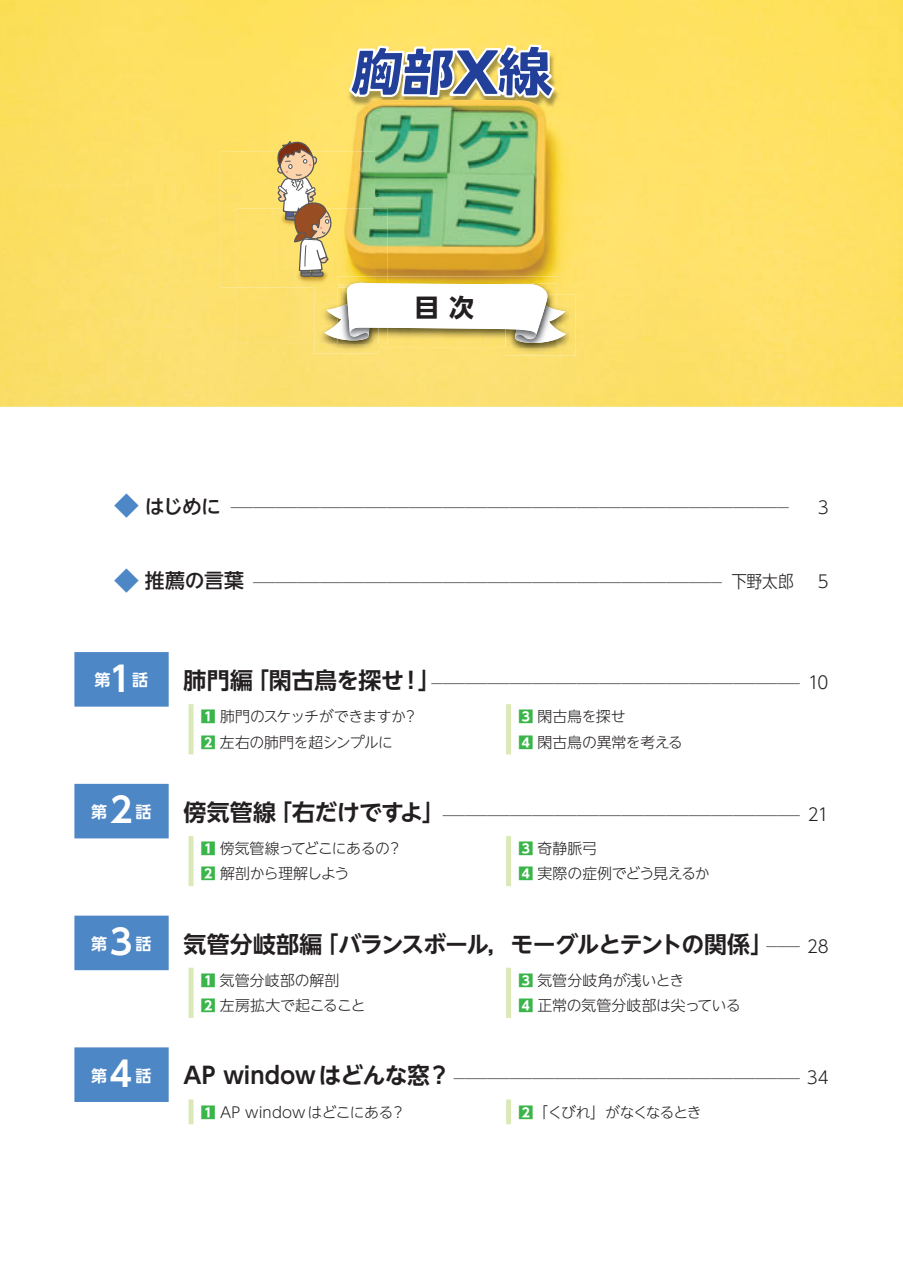
<style>
.page{position:relative;width:903px;height:1275px;background:#fff}
.page>*{position:absolute;margin:0;border:0;box-sizing:border-box;transform-origin:0 0}
.t1{font:700 24.85px "UD Shin Go NT Pr 6";color:#231f20}
.t2{font:700 22.93px "UD Shin Go NT Pr 6 De";letter-spacing:-.05em;color:#231f20}
.t3{font:300 17.32px "UD Shin Go C Oniz Pr 6";color:#231f20}
.t4{font:700 16.1px "UD Shin Go NT Pr 6 De";color:#fff}
.t5{font:300 14.88px/25.4px "UD Shin Go NT Pr 6";letter-spacing:-.02em;color:#231f20}
.t6{font:300 14.88px/25.4px "UD Shin Go NT Pr 6";color:#231f20}
.t7{font:300 14.88px/25.4px "UD Shin Go NT Pr 6";letter-spacing:-.045em;color:#231f20}
.t8{font:300 14.88px "UD Shin Go NT Pr 6";letter-spacing:-.09em;color:#231f20}
.t9{font:500 11.2px "Gothic BBB Pr 6";color:#231f20}
.s1{font-family:"UD Shin Go NT Pr 6";font-size:24.85px;color:#4d87c6}
.s2{font-family:"UD Shin Go NT Pr 6";font-size:19.78px}
.s3{font-family:"UD Shin Go C Oniz Pr 6";font-weight:300;font-size:17.32px}
.s4{font-size:34.48px}
.s5{font-family:"UD Shin Go NT Pr 6 De";font-weight:700;font-size:22.93px}
.s6{font-weight:700;color:#3ab54a}
.s7{font-family:"Gothic BBB Pr 6";font-weight:500;font-size:11.2px}
</style>
<div class="page">
<div style="left:74px;top:652px;width:95px;height:55px;background:#4d87c6"></div>
<div style="left:74px;top:784px;width:95px;height:54px;background:#4d87c6"></div>
<div style="left:74px;top:916px;width:95px;height:54px;background:#4d87c6"></div>
<div style="left:74px;top:1047px;width:95px;height:55px;background:#4d87c6"></div>
<div style="left:506px;top:704px;width:5px;height:50px;background:#dbe9b8"></div>
<hr style="left:189px;top:704px;width:4px;height:50px;background:#dbe9b8">
<div style="left:506px;top:836px;width:5px;height:50px;background:#dbe9b8"></div>
<hr style="left:189px;top:836px;width:4px;height:50px;background:#dbe9b8">
<div style="left:506px;top:968px;width:5px;height:50px;background:#dbe9b8"></div>
<hr style="left:189px;top:968px;width:4px;height:50px;background:#dbe9b8">
<div style="left:506px;top:1099px;width:5px;height:25px;background:#dbe9b8"></div>
<hr style="left:189px;top:1099px;width:4px;height:25px;background:#dbe9b8">
<img style="left:0;top:0;width:903px;height:407px">
<img style="left:346px;top:46px;width:215px;height:64px">
<svg style="left:346px;top:20px;width:211px;height:82px;background:#b1ad8e"></svg>
<img style="left:315px;top:350px;width:64px;height:3px">
<img style="left:505px;top:295px;width:71px;height:61px">
<img style="left:505px;top:350px;width:52px;height:2px">
<div style="left:221px;top:151px;width:55px;height:136px;background:#fde168"></div>
<div style="left:237px;top:287px;width:39px;height:57px;background:#fce06b"></div>
<div style="left:237px;top:209px;width:39px;height:78px;background:#fde16b"></div>
<img style="left:276px;top:138px;width:290px;height:212px">
<img style="left:357px;top:100px;width:189px;height:23px">
<h1 class="t1" style="left:414px;top:287px;width:61px">目次</h1>
<p class="t9" style="left:114px;top:499px;width:676px"><span class="s1">◆</span> <span class="s2">はじめに</span> ――――――――――――――――――――――――――――――――――――――――――――――――――</p>
<h3 class="t3" style="left:818px;top:493px;width:12px">3</h3>
<p class="t9" style="left:114px;top:573px;width:681px"><span class="s1">◆</span> <span class="s2">推薦の言葉</span> ―――――――――――――――――――――――――――――――――――――――――― <span class="s3">下野太郎</span></p>
<h3 class="t3" style="left:818px;top:568px;width:12px">5</h3>
<h3 class="t4" style="left:95px;top:667px;width:55px">第<span class="s4">1</span>話</h3>
<p class="t9" style="left:184px;top:675px;width:646px"><span class="s5">肺門編「閑古鳥を探せ！」</span>――――――――――――――――――――――――――――――――― <span class="s3">10</span></p>
<h3 class="t5" style="left:201px;top:703px;width:219px"><span class="s6">1</span> 肺門のスケッチができますか？<br><span class="s6">2</span> 左右の肺門を超シンプルに</h3>
<h3 class="t5" style="left:518px;top:703px;width:166px"><span class="s6">3</span> 閑古鳥を探せ<br><span class="s6">4</span> 閑古鳥の異常を考える</h3>
<h3 class="t4" style="left:91px;top:799px;width:62px">第<span class="s4">2</span>話</h3>
<p class="t9" style="left:184px;top:806px;width:646px"><span class="s5">傍気管線「右だけですよ」</span>―――――――――――――――――――――――――――――――― <span class="s3">21</span></p>
<h3 class="t7" style="left:201px;top:835px;width:203px"><span class="s6">1</span> 傍気管線ってどこにあるの？<br><span class="s6">2</span> 解剖から理解しよう</h3>
<h3 class="t5" style="left:518px;top:835px;width:193px"><span class="s6">3</span> 奇静脈弓<br><span class="s6">4</span> 実際の症例でどう見えるか</h3>
<h3 class="t4" style="left:91px;top:931px;width:62px">第<span class="s4">3</span>話</h3>
<h2 class="t2" style="left:184px;top:925px;width:646px">気管分岐部編「バランスボール，モーグルとテントの関係」<span class="s7">―――</span> <span class="s3">28</span></h2>
<h3 class="t6" style="left:201px;top:967px;width:166px"><span class="s6">1</span> 気管分岐部の解剖<br><span class="s6">2</span> 左房拡大で起こること</h3>
<h3 class="t5" style="left:518px;top:967px;width:224px"><span class="s6">3</span> 気管分岐角が浅いとき<br><span class="s6">4</span> 正常の気管分岐部は尖っている</h3>
<h3 class="t4" style="left:91px;top:1062px;width:62px">第<span class="s4">4</span>話</h3>
<p class="t9" style="left:184px;top:1070px;width:646px"><span class="s5">AP windowはどんな窓？</span> ――――――――――――――――――――――――――――――― <span class="s3">34</span></p>
<h3 class="t6" style="left:201px;top:1099px;width:206px"><span class="s6">1</span> AP windowはどこにある？</h3>
<h3 class="t8" style="left:518px;top:1100px;width:185px"><span class="s6">2</span>「くびれ」がなくなるとき</h3>
</div>
